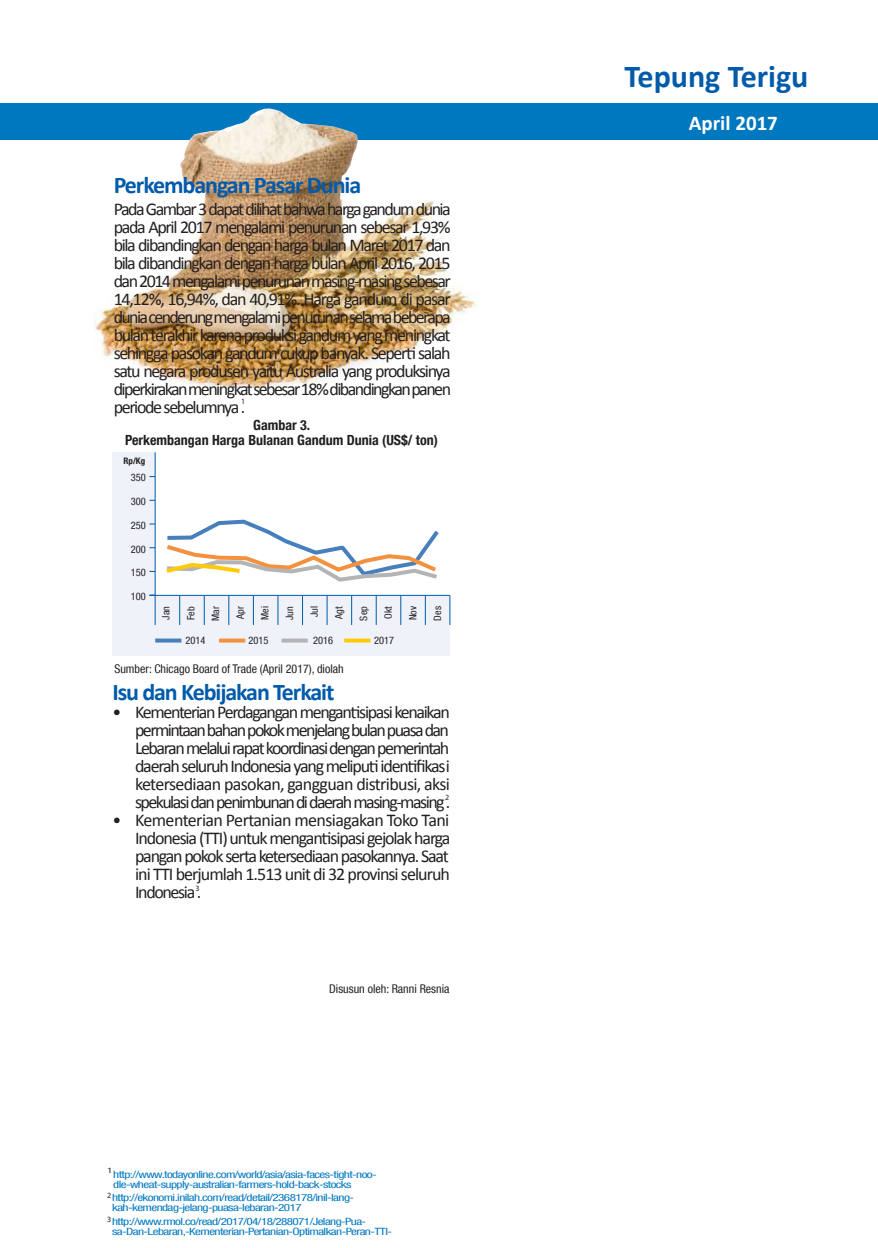
<style>
.page{position:relative;width:878px;height:1248px;background:#fff}
.page>*{position:absolute;margin:0;border:0;box-sizing:border-box;transform-origin:0 0}
.t1{font:700 32px "Calibri";color:#015aaa}
.t2{font:700 24px "Calibri";letter-spacing:-.045em;color:#015aaa}
.t3{font:700 21px "Calibri";color:#fff}
.t4{font:18px/18px "Calibri";letter-spacing:-.085em;color:#231f20;text-align:justify}
.t5{font:700 condensed 14px/15px "Helvetica Neue LT Com";color:#231f20;text-align:center}
.t6{font:condensed 12px "Helvetica Neue LT Com";color:#231f20}
.t7{font:condensed 10.4px "Helvetica Neue LT Com";color:#231f20}
.t8{font:condensed 10.2px "Helvetica Neue LT Com";color:#231f20}
.t9{font:condensed 10px/10px "Helvetica Neue LT Com";letter-spacing:-.045em;color:#0078c0;scale:1.31 1}
.t10{font:700 condensed 9px "Helvetica Neue LT Com";color:#231f20}
.t11{font:8px "Myriad Pro";color:#231f20}
.t12{font:8px "Myriad Pro";color:#231f20;scale:1.31 1}
</style>
<div class="page">
<div style="left:0;top:103px;width:878px;height:37px;background:#0078c0"></div>
<img style="left:94px;top:109px;width:384px;height:279px">
<div style="left:112px;top:452px;width:43px;height:204px;background:#eff2f9"></div>
<div style="left:155px;top:595px;width:295px;height:61px;background:#eff2f9"></div>
<hr style="left:155px;top:452px;width:1px;height:143px;background:#015aaa">
<hr style="left:149px;top:595px;width:301px;height:1px;background:#015aaa">
<hr style="left:449px;top:595px;width:1px;height:30px;background:#015aaa">
<hr style="left:425px;top:595px;width:1px;height:30px;background:#015aaa">
<hr style="left:400px;top:595px;width:1px;height:30px;background:#015aaa">
<hr style="left:376px;top:595px;width:1px;height:30px;background:#015aaa">
<hr style="left:351px;top:595px;width:1px;height:30px;background:#015aaa">
<hr style="left:327px;top:595px;width:1px;height:30px;background:#015aaa">
<hr style="left:302px;top:595px;width:1px;height:30px;background:#015aaa">
<hr style="left:277px;top:595px;width:1px;height:30px;background:#015aaa">
<hr style="left:253px;top:595px;width:1px;height:30px;background:#015aaa">
<hr style="left:228px;top:595px;width:1px;height:30px;background:#015aaa">
<hr style="left:204px;top:595px;width:1px;height:30px;background:#015aaa">
<hr style="left:179px;top:595px;width:1px;height:30px;background:#015aaa">
<hr style="left:155px;top:595px;width:1px;height:30px;background:#015aaa">
<svg style="left:155px;top:639px;width:26px;height:4px"></svg>
<svg style="left:282px;top:639px;width:26px;height:4px"></svg>
<svg style="left:219px;top:639px;width:26px;height:4px"></svg>
<svg style="left:344px;top:639px;width:26px;height:4px"></svg>
<svg style="left:166px;top:519px;width:273px;height:63px"></svg>
<h2 class="t2" style="left:114px;top:170px;width:249px">Perkembangan Pasar Dunia</h2>
<p class="t4" style="left:114px;top:200px;width:339px">Pada Gambar 3 dapat dilihat bahwa harga gandum dunia pada April 2017 mengalami penurunan sebesar 1,93% bila dibandingkan dengan harga bulan Maret 2017 dan bila dibandingkan dengan harga bulan April 2016, 2015 dan 2014 mengalamipenurunan masing-masing sebesar 14,12%, 16,94%, dan 40,91%. Harga gandum di pasar dunia cenderung mengalamipenurunan selama beberapa bulan terakhir karena produksi gandum yang meningkat sehingga pasokan gandum cukup banyak. Seperti salah satu negara produsen yaitu Australia yang produksinya diperkirakan meningkat sebesar 18% dibandingkan panen periode sebelumnya .</p>
<p class="t5" style="left:125px;top:419px;width:314px">Gambar 3.<br>Perkembangan Harga Bulanan Gandum Dunia (US$/ ton)</p>
<p class="t11" style="left:241px;top:397px;width:6px">1</p>
<p class="t10" style="left:124px;top:457px;width:23px">Rp/Kg</p>
<p class="t7" style="left:131px;top:474px;width:17px">350</p>
<p class="t7" style="left:131px;top:498px;width:17px">300</p>
<p class="t7" style="left:131px;top:521px;width:17px">250</p>
<p class="t7" style="left:131px;top:545px;width:17px">200</p>
<p class="t7" style="left:131px;top:569px;width:17px">150</p>
<p class="t7" style="left:131px;top:593px;width:17px">100</p>
<p class="t8" style="left:162px;top:620px;width:15px;rotate:-90deg">Jan</p>
<p class="t8" style="left:187px;top:620px;width:15px;rotate:-90deg">Feb</p>
<p class="t8" style="left:212px;top:621px;width:16px;rotate:-90deg">Mar</p>
<p class="t8" style="left:236px;top:619px;width:14px;rotate:-90deg">Apr</p>
<p class="t8" style="left:261px;top:620px;width:15px;rotate:-90deg">Mei</p>
<p class="t8" style="left:286px;top:620px;width:15px;rotate:-90deg">Jun</p>
<p class="t8" style="left:311px;top:617px;width:13px;rotate:-90deg">Jul</p>
<p class="t8" style="left:335px;top:619px;width:14px;rotate:-90deg">Agt</p>
<p class="t8" style="left:360px;top:621px;width:16px;rotate:-90deg">Sep</p>
<p class="t8" style="left:385px;top:619px;width:14px;rotate:-90deg">Okt</p>
<p class="t8" style="left:409px;top:620px;width:16px;rotate:-90deg">Nov</p>
<p class="t8" style="left:434px;top:621px;width:16px;rotate:-90deg">Des</p>
<p class="t7" style="left:185px;top:637px;width:22px">2014</p>
<p class="t7" style="left:249px;top:637px;width:22px">2015</p>
<p class="t7" style="left:313px;top:637px;width:22px">2016</p>
<p class="t7" style="left:374px;top:637px;width:22px">2017</p>
<p class="t6" style="left:114px;top:665px;width:231px">Sumber: Chicago Board of Trade (April 2017), diolah</p>
<h2 class="t2" style="left:112px;top:677px;width:224px">Isu dan Kebijakan Terkait</h2>
<p class="t4" style="left:135px;top:703px;width:317px;text-indent:-23px">• Kementerian Perdagangan mengantisipasi kenaikan permintaan bahan pokok menjelang bulan puasa dan Lebaran melalui rapat koordinasi dengan pemerintah daerah seluruh Indonesia yang meliputi identifikasi ketersediaan pasokan, gangguan distribusi, aksi spekulasidan penimbunan didaerah masing-masing .</p>
<p class="t4" style="left:135px;top:811px;width:317px;text-indent:-23px">• Kementerian Pertanian mensiagakan Toko Tani Indonesia (TTI) untuk mengantisipasi gejolak harga pangan pokok serta ketersediaan pasokannya. Saat ini TTI berjumlah 1.513 unit di 32 provinsi seluruh Indonesia .</p>
<p class="t11" style="left:445px;top:792px;width:6px">2</p>
<p class="t11" style="left:195px;top:884px;width:6px">3</p>
<p class="t6" style="left:329px;top:984px;width:122px">Disusun oleh: Ranni Resnia</p>
<p class="t12" style="left:107px;top:1165px;width:6px">1</p>
<p class="t9" style="left:113px;top:1171px;width:203px">http://www.todayonline.com/world/asia/asia-faces-tight-noo&shy;dle-wheat-supply-australian-farmers-hold-back-stocks</p>
<p class="t11" style="left:107px;top:1190px;width:6px">2</p>
<p class="t11" style="left:107px;top:1214px;width:6px">3</p>
<p class="t9" style="left:112px;top:1193px;width:186px">http://ekonomi.inilah.com/read/detail/2368178/inil-lang&shy;kah-kemendag-jelang-puasa-lebaran-2017</p>
<p class="t9" style="left:112px;top:1217px;width:215px">http://www.rmol.co/read/2017/04/18/288071/Jelang-Pua&shy;sa-Dan-Lebaran,-Kementerian-Pertanian-Optimalkan-Peran-TTI-</p>
<h1 class="t1" style="left:625px;top:57px;width:185px">Tepung Terigu</h1>
<p class="t3" style="left:689px;top:110px;width:91px">April 2017</p>
</div>
